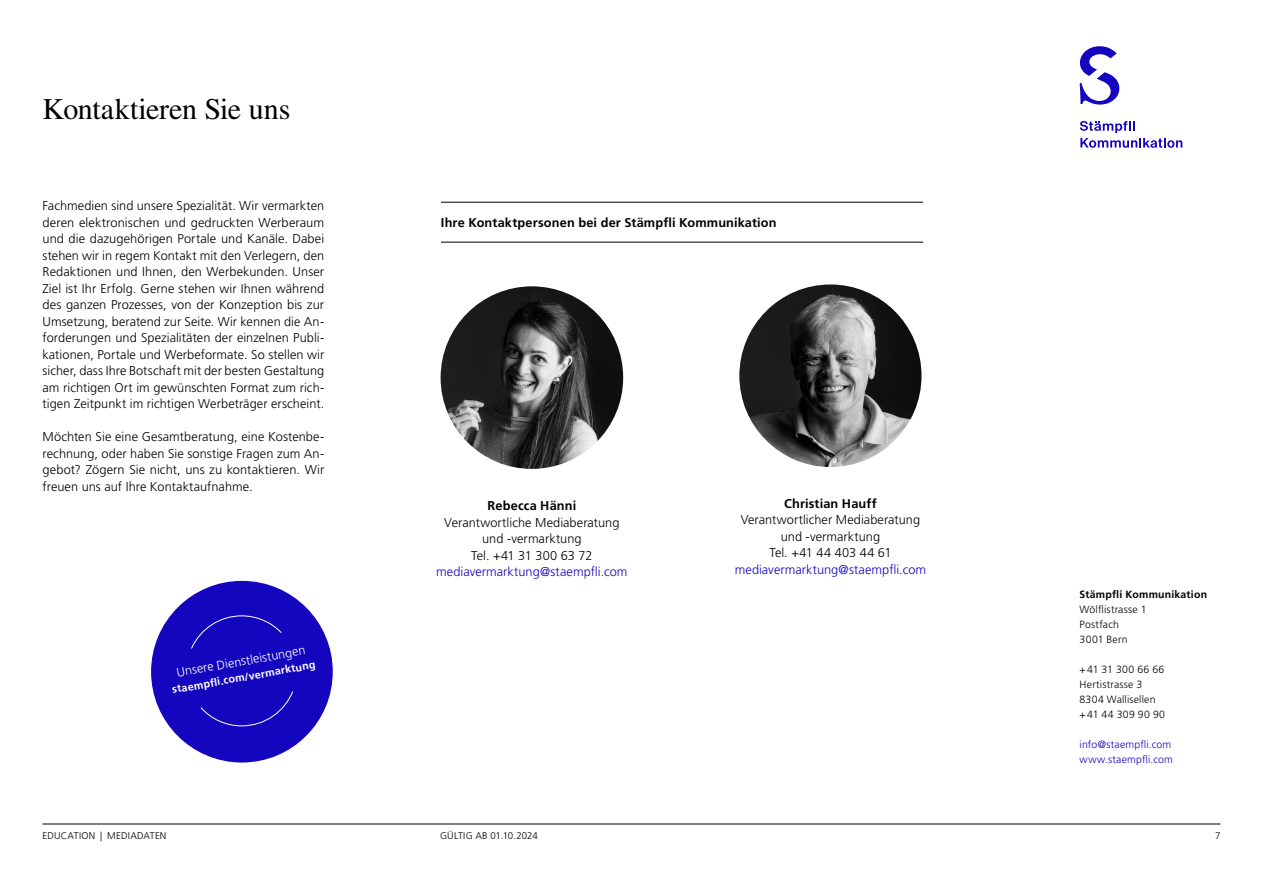
<style>
.page{position:relative;width:1263px;height:893px;background:#fff}
.page>*{position:absolute;margin:0;border:0;box-sizing:border-box;transform-origin:0 0}
.t1{font:30px "Times LT Std";letter-spacing:-.01em;color:#000}
.t2{font:300 12.75px/16.5px "Frutiger LT Std";letter-spacing:.005em;color:#000;text-align:justify}
.t3{font:700 12.75px "Frutiger LT Std";letter-spacing:.01em;color:#000}
.t4{font:300 12.75px "Frutiger LT Std";letter-spacing:.005em;color:#1405be}
.t5{font:300 12.6px "Frutiger LT Std";color:#fff}
.t6{font:700 10.8px "Frutiger LT Std";color:#fff}
.t7{font:300 10.5px/15px "Frutiger LT Std";letter-spacing:.02em;color:#000}
.t8{font:300 10.5px/15px "Frutiger LT Std";letter-spacing:.02em;color:#1405be}
.t9{font:700 10.5px "Frutiger LT Std";letter-spacing:.02em;color:#000}
.t10{font:300 9.75px "Frutiger LT Std";letter-spacing:.015em;color:#000}
</style>
<div class="page">
<hr style="left:43px;top:824px;width:1177px;height:1px;background:#000">
<div style="left:151px;top:581px;width:182px;height:181px;background:#1405be;border-radius:50%"></div>
<svg style="left:191px;top:615px;width:102px;height:112px"></svg>
<svg style="left:1080px;top:121px;width:102px;height:27px"></svg>
<svg style="left:1080px;top:46px;width:39px;height:59px"></svg>
<hr style="left:441px;top:202px;width:482px;height:1px;background:#000">
<hr style="left:441px;top:242px;width:482px;height:1px;background:#000">
<img style="left:739px;top:284px;width:182px;height:183px;border-radius:91px">
<img style="left:441px;top:286px;width:182px;height:183px;border-radius:91px">
<h1 class="t1" style="left:43px;top:92px;width:249px">Kontaktieren Sie uns</h1>
<p class="t2" style="left:43px;top:198px;width:283px">Fachmedien sind unsere Spezialität. Wir vermarkten deren elektronischen und gedruckten Werberaum und die dazugehörigen Portale und Kanäle. Dabei stehen wir in regem Kontakt mit den Verlegern, den Redaktionen und Ihnen, den Werbekunden. Unser Ziel ist Ihr Erfolg. Gerne stehen wir Ihnen während des ganzen Prozesses, von der Konzeption bis zur Umsetzung, beratend zur Seite. Wir kennen die An&shy;forderungen und Spezialitäten der einzelnen Publi&shy;kationen, Portale und Werbeformate. So stellen wir sicher, dass Ihre Botschaft mit der besten Gestaltung am richtigen Ort im gewünschten Format zum rich&shy;tigen Zeitpunkt im richtigen Werbeträger erscheint.</p>
<p class="t2" style="left:43px;top:429px;width:283px">Möchten Sie eine Gesamtberatung, eine Kostenbe&shy;rechnung, oder haben Sie sonstige Fragen zum An&shy;gebot? Zögern Sie nicht, uns zu kontaktieren. Wir freuen uns auf Ihre Kontaktaufnahme.</p>
<p class="t5" style="left:176px;top:665px;width:132px;rotate:-10deg">Unsere Dienstleistungen</p>
<p class="t6" style="left:171px;top:683px;width:147px;rotate:-10deg">staempfl i.com/vermarktung</p>
<p class="t3" style="left:441px;top:215px;width:337px">Ihre Kontaktpersonen bei der Stämpfli Kommunikation</p>
<p class="t3" style="left:487px;top:498px;width:90px">Rebecca Hänni</p>
<p class="t2" style="left:444px;top:514px;width:177px;text-align:center">Verantwortliche Mediaberatung und -vermarktung<br>Tel. +41 31 300 63 72</p>
<p class="t4" style="left:436px;top:565px;width:193px">mediavermarktung@staempfli.com</p>
<p class="t3" style="left:784px;top:496px;width:94px">Christian Hauff</p>
<p class="t2" style="left:741px;top:512px;width:181px;text-align:center">Verantwortlicher Mediaberatung und -vermarktung<br>Tel. +41 44 403 44 61</p>
<p class="t4" style="left:735px;top:562px;width:193px">mediavermarktung@staempfli.com</p>
<p class="t9" style="left:1079px;top:588px;width:129px">Stämpfli Kommunikation</p>
<p class="t7" style="left:1079px;top:602px;width:68px">Wölflistrasse 1<br>Postfach<br>3001 Bern</p>
<p class="t7" style="left:1079px;top:662px;width:87px">+41 31 300 66 66<br>Hertistrasse 3<br>8304 Wallisellen +41 44 309 90 90</p>
<p class="t8" style="left:1079px;top:737px;width:95px">info@staempfli.com www.staempfli.com</p>
<p class="t10" style="left:43px;top:830px;width:81px">EDUCATION | Mediadaten</p>
<p class="t10" style="left:440px;top:830px;width:6px">gültig</p>
<p class="t10" style="left:475px;top:830px;width:64px">ab 01.10.2024</p>
<p class="t10" style="left:1215px;top:830px;width:7px">7</p>
</div>
